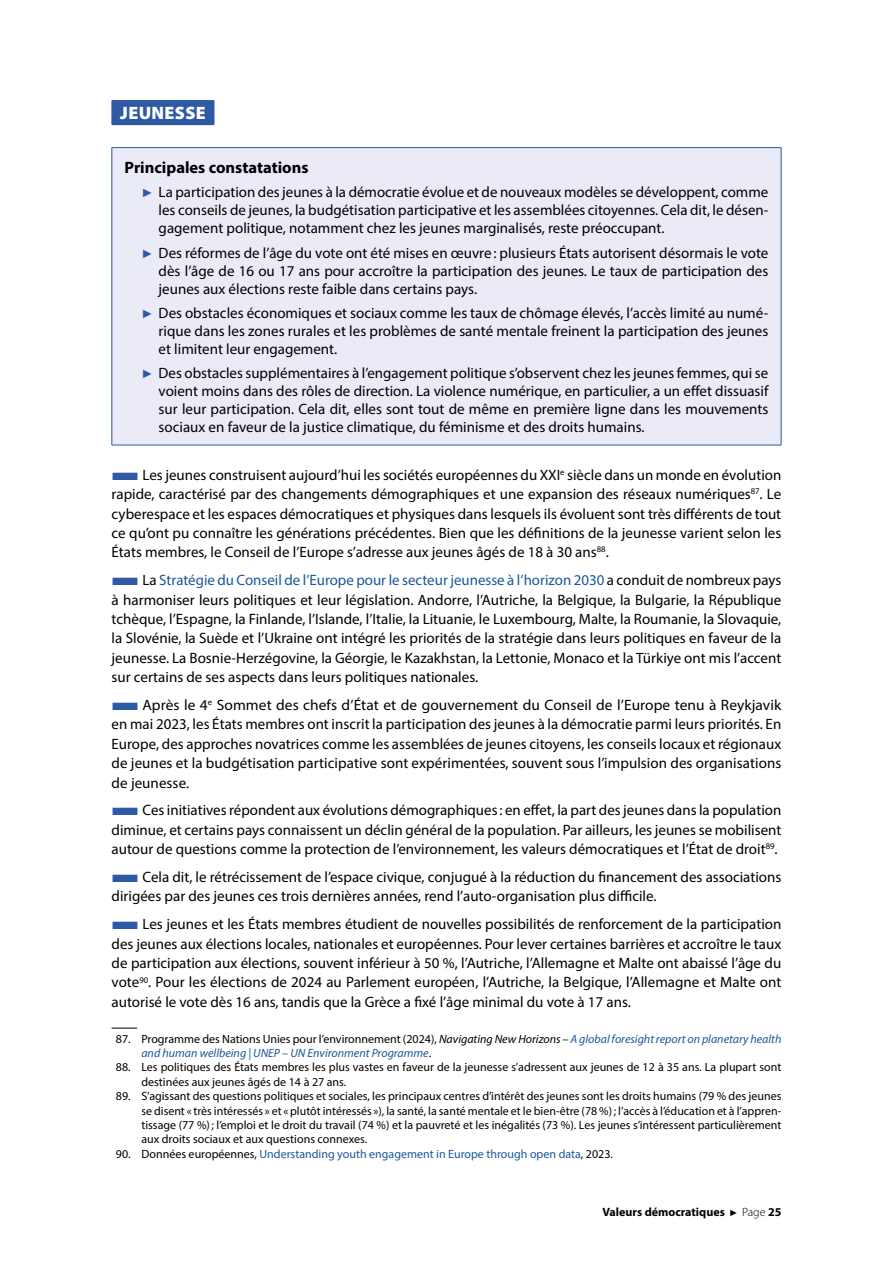
<style>
.page{position:relative;width:893px;height:1263px;background:#fff}
.page>*{position:absolute;margin:0;border:0;box-sizing:border-box;transform-origin:0 0}
.t1{font:900 18px "Myriad Pro";letter-spacing:.02em;color:#fff}
.t2{font:700 16.5px "Myriad Pro";color:#000}
.t3{font:15px/19.4px "Myriad Pro";color:#000;text-align:justify}
.t4{font:12px/14.4px "Myriad Pro";color:#000}
.t5{font:italic 12px/14.4px "Myriad Pro";color:#1b5899}
.t6{font:12px "Myriad Pro";color:#1b5899}
.t7{font:700 12px "Myriad Pro";color:#000}
.s1{font-family:"Arial";font-size:12px;color:#2e59a4}
.s2{color:#2e59a4}
.s3{color:#1b5899}
.s4{font-style:normal;color:#000}
.s5{color:#000}
.s6{font-family:"Arial";font-weight:400;font-size:9px}
.s7{font-weight:300}
</style>
<div class="page">
<div style="left:112px;top:101px;width:102px;height:24px;background:#2e59a4"></div>
<div style="left:112px;top:100px;width:102px;height:24px;background:#2e59a4"></div>
<div style="left:112px;top:148px;width:669px;height:297px;background:#eaebf7"></div>
<hr style="left:112px;top:147px;width:669px;height:1px;background:#2e59a4">
<hr style="left:112px;top:148px;width:1px;height:297px;background:#2e59a4">
<hr style="left:781px;top:148px;width:1px;height:297px;background:#2e59a4">
<hr style="left:112px;top:445px;width:669px;height:1px;background:#2e59a4">
<svg style="left:112px;top:1028px;width:25px;height:1px"></svg>
<p class="t1" style="left:120px;top:101px;width:87px">JEUNESSE</p>
<p class="t2" style="left:125px;top:156px;width:185px">Principales constatations</p>
<p class="t3" style="left:159px;top:183px;width:611px;line-height:18px;text-indent:-17px"><span class="s1">►</span> La participation des jeunes à la démocratie évolue et de nouveaux modèles se développent, comme les conseils de jeunes, la budgétisation participative et les assemblées citoyennes. Cela dit, le désen&shy;gagement politique, notamment chez les jeunes marginalisés, reste préoccupant.</p>
<p class="t3" style="left:159px;top:243px;width:611px;line-height:18px;text-indent:-17px"><span class="s1">►</span> Des réformes de l’âge du vote ont été mises en œuvre: plusieurs États autorisent désormais le vote dès l’âge de 16 ou 17 ans pour accroître la participation des jeunes. Le taux de participation des jeunes aux élections reste faible dans certains pays.</p>
<p class="t3" style="left:159px;top:304px;width:611px;line-height:18px;text-indent:-17px"><span class="s1">►</span> Des obstacles économiques et sociaux comme les taux de chômage élevés, l’accès limité au numé&shy;rique dans les zones rurales et les problèmes de santé mentale freinent la participation des jeunes et limitent leur engagement.</p>
<p class="t3" style="left:159px;top:364px;width:611px;line-height:18px;text-indent:-17px"><span class="s1">►</span> Des obstacles supplémentaires à l’engagement politique s’observent chez les jeunes femmes, qui se voient moins dans des rôles de direction. La violence numérique, en particulier, a un effet dissuasif sur leur participation. Cela dit, elles sont tout de même en première ligne dans les mouvements sociaux en faveur de la justice climatique, du féminisme et des droits humains.</p>
<p class="t3" style="left:112px;top:465px;width:671px"><span class="s2">■</span>Les jeunes construisent aujourd’hui les sociétés européennes du XXI<sup>e</sup> siècle dans un monde en évolution rapide, caractérisé par des changements démographiques et une expansion des réseaux numériques<sup>87</sup>. Le cyberespace et les espaces démocratiques et physiques dans lesquels ils évoluent sont très différents de tout ce qu’ont pu connaître les générations précédentes. Bien que les définitions de la jeunesse varient selon les États membres, le Conseil de l’Europe s’adresse aux jeunes âgés de 18 à 30 ans<sup>88</sup>.</p>
<p class="t3" style="left:112px;top:570px;width:671px"><span class="s2">■</span>La <span class="s3">Stratégie du Conseil de l’Europe pour le secteur jeunesse à l’horizon 2030</span> a conduit de nombreux pays à harmoniser leurs politiques et leur législation. Andorre, l’Autriche, la Belgique, la Bulgarie, la République tchèque, l’Espagne, la Finlande, l’Islande, l’Italie, la Lituanie, le Luxembourg, Malte, la Roumanie, la Slovaquie, la Slovénie, la Suède et l’Ukraine ont intégré les priorités de la stratégie dans leurs politiques en faveur de la jeunesse. La Bosnie-Herzégovine, la Géorgie, le Kazakhstan, la Lettonie, Monaco et la Türkiye ont mis l’accent sur certains de ses aspects dans leurs politiques nationales.</p>
<p class="t3" style="left:112px;top:695px;width:671px"><span class="s2">■</span>Après le 4<sup>e</sup> Sommet des chefs d’État et de gouvernement du Conseil de l’Europe tenu à Reykjavik en mai 2023, les États membres ont inscrit la participation des jeunes à la démocratie parmi leurs priorités. En Europe, des approches novatrices comme les assemblées de jeunes citoyens, les conseils locaux et régionaux de jeunes et la budgétisation participative sont expérimentées, souvent sous l’impulsion des organisations de jeunesse.</p>
<p class="t3" style="left:112px;top:800px;width:671px"><span class="s2">■</span>Ces initiatives répondent aux évolutions démographiques: en effet, la part des jeunes dans la population diminue, et certains pays connaissent un déclin général de la population. Par ailleurs, les jeunes se mobilisent autour de questions comme la protection de l’environnement, les valeurs démocratiques et l’État de droit<sup>89</sup>.</p>
<p class="t3" style="left:112px;top:867px;width:671px"><span class="s2">■</span>Cela dit, le rétrécissement de l’espace civique, conjugué à la réduction du financement des associations dirigées par des jeunes ces trois dernières années, rend l’auto-organisation plus difficile.</p>
<p class="t3" style="left:112px;top:914px;width:671px"><span class="s2">■</span>Les jeunes et les États membres étudient de nouvelles possibilités de renforcement de la participation des jeunes aux élections locales, nationales et européennes. Pour lever certaines barrières et accroître le taux de participation aux élections, souvent inférieur à 50 %, l’Autriche, l’Allemagne et Malte ont abaissé l’âge du vote<sup>90</sup>. Pour les élections de 2024 au Parlement européen, l’Autriche, la Belgique, l’Allemagne et Malte ont autorisé le vote dès 16 ans, tandis que la Grèce a fixé l’âge minimal du vote à 17 ans.</p>
<p class="t5" style="left:141px;top:1031px;width:641px;text-indent:-26px"><span class="s4">87. Programme des Nations Unies pour l’environnement (2024),</span> <span class="s5">Navigating New Horizons –</span> A global foresight report on planetary health and human wellbeing | UNEP – UN Environment Programme<span class="s4">.</span></p>
<p class="t4" style="left:141px;top:1060px;width:641px;text-indent:-26px">88. Les politiques des États membres les plus vastes en faveur de la jeunesse s’adressent aux jeunes de 12 à 35 ans. La plupart sont destinées aux jeunes âgés de 14 à 27 ans.</p>
<p class="t4" style="left:141px;top:1089px;width:641px;text-align:justify;text-indent:-26px">89. S’agissant des questions politiques et sociales, les principaux centres d’intérêt des jeunes sont les droits humains (79 % des jeunes se disent « très intéressés » et «plutôt intéressés »), la santé, la santé mentale et le bien-être (78 %); l’accès à l’éducation et à l’appren&shy;tissage (77 %); l’emploi et le droit du travail (74 %) et la pauvreté et les inégalités (73 %). Les jeunes s’intéressent particulièrement aux droits sociaux et aux questions connexes.</p>
<p class="t6" style="left:116px;top:1146px;width:499px"><span class="s5">90. Données européennes,</span> Understanding youth engagement in Europe through open data<span class="s5">, 2023.</span></p>
<p class="t7" style="left:602px;top:1204px;width:180px">Valeurs démocratiques <span class="s6">►</span> <span class="s7">Page</span> 25</p>
</div>
